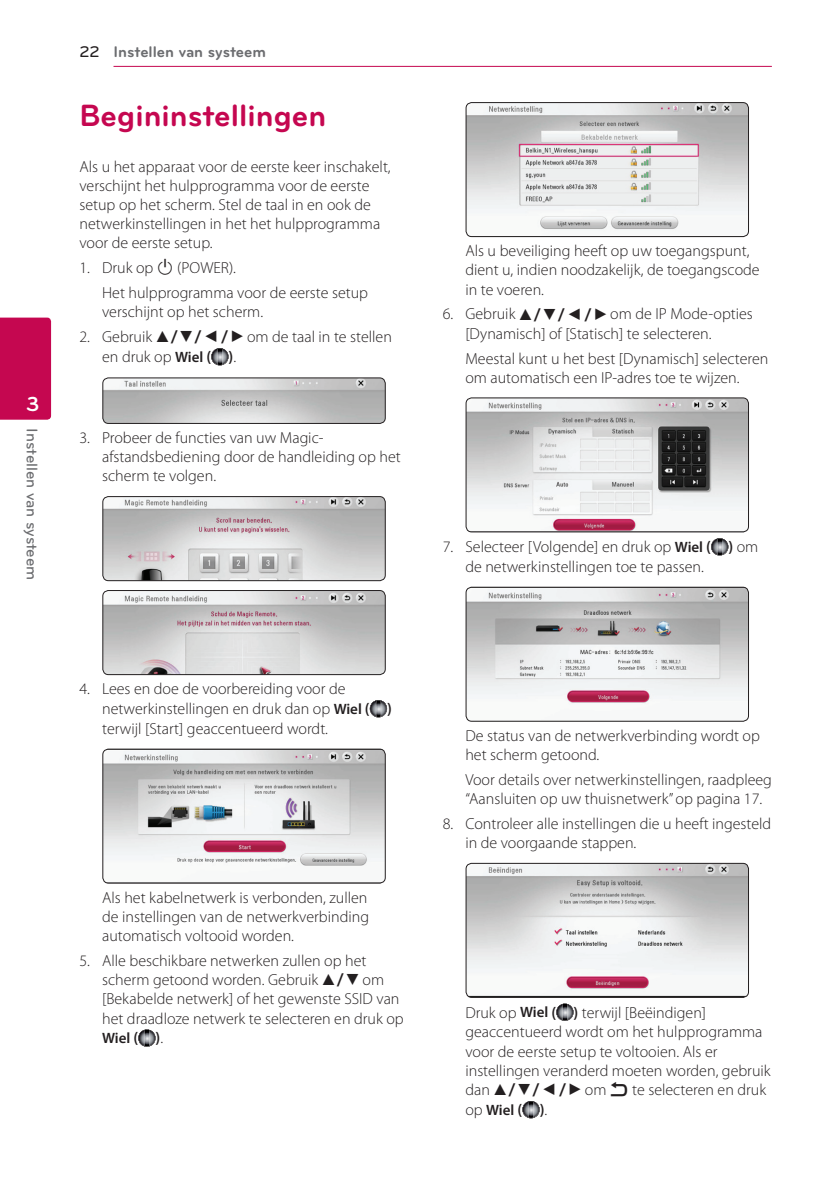
<style>
.page{position:relative;width:840px;height:1191px;background:#fff}
.page>*{position:absolute;margin:0;border:0;box-sizing:border-box;transform-origin:0 0}
.t1{font:700 32px "Bryant LG";color:#c50750}
.t2{font:700 21px "Bryant LG";color:#fff}
.t3{font:300 16px/19.2px "Myriad Pro";color:#231f20}
.t4{font:700 16px "Bryant LG";color:#6c6d70}
.t5{font:500 16px "Bryant LG";color:#6c6d70}
.t6{font:600 15px "Myriad Pro";color:#231f20}
.s1{font-weight:500;color:#231f20}
.s2{font-family:"UPSYS Common";font-weight:400}
.s3{font-weight:600;font-size:15px}
.s4{font-weight:600}
.s5{font-size:16px}
.s6{font-weight:300;font-size:16px}
.s7{font-family:"UPSYS Circled Number";font-weight:400}
</style>
<div class="page">
<hr style="left:113px;top:66px;width:658px;height:1px;background:#c50750">
<div style="left:0;top:317px;width:51px;height:103px;background:#c50750"></div>
<svg style="left:211px;top:348px;width:17px;height:17px"></svg>
<img style="left:104px;top:378px;width:281px;height:45px">
<div style="left:102px;top:377px;width:283px;height:47px;border:1px solid #231f20;border-radius:6px"></div>
<img style="left:103px;top:496px;width:282px;height:84px">
<div style="left:102px;top:496px;width:283px;height:85px;border:1px solid #231f20;border-radius:6px"></div>
<img style="left:103px;top:590px;width:282px;height:84px">
<div style="left:102px;top:590px;width:283px;height:85px;border:1px solid #231f20;border-radius:6px"></div>
<svg style="left:369px;top:700px;width:18px;height:17px"></svg>
<img style="left:103px;top:749px;width:282px;height:134px">
<div style="left:102px;top:748px;width:283px;height:135px;border:1px solid #231f20;border-radius:6px"></div>
<svg style="left:138px;top:1029px;width:17px;height:17px"></svg>
<img style="left:467px;top:103px;width:281px;height:134px">
<div style="left:465px;top:102px;width:283px;height:135px;border:1px solid #231f20;border-radius:6px"></div>
<img style="left:466px;top:398px;width:282px;height:134px">
<div style="left:465px;top:397px;width:283px;height:135px;border:1px solid #231f20;border-radius:6px"></div>
<svg style="left:711px;top:538px;width:17px;height:17px"></svg>
<img style="left:466px;top:587px;width:282px;height:134px">
<div style="left:465px;top:587px;width:283px;height:134px;border:1px solid #231f20;border-radius:6px"></div>
<img style="left:467px;top:863px;width:281px;height:134px">
<div style="left:465px;top:863px;width:283px;height:135px;border:1px solid #231f20;border-radius:6px"></div>
<svg style="left:556px;top:1003px;width:17px;height:18px"></svg>
<svg style="left:522px;top:1101px;width:17px;height:17px"></svg>
<h2 class="t2" style="left:26px;top:391px;width:15px">3</h2>
<p class="t5" style="left:42px;top:428px;width:154px;rotate:90deg">Instellen van systeem</p>
<p class="t4" style="left:79px;top:42px;width:188px"><span class="s1">22</span> Instellen van systeem</p>
<h1 class="t1" style="left:79px;top:96px;width:248px">Begininstellingen</h1>
<p class="t3" style="left:79px;top:156px;width:312px">Als u het apparaat voor de eerste keer inschakelt, verschijnt het hulpprogramma voor de eerste setup op het scherm. Stel de taal in en ook de netwerkinstellingen in het het hulpprogramma voor de eerste setup.</p>
<p class="t3" style="left:102px;top:255px;width:267px;line-height:24.8px;text-indent:-23px">1. Druk op <span class="s2">1</span> (POWER).<br>Het hulpprogramma voor de eerste setup</p>
<p class="t3" style="left:102px;top:302px;width:162px">verschijnt op het scherm.</p>
<p class="t3" style="left:102px;top:327px;width:291px;line-height:19.8px;text-indent:-23px">2. Gebruik <span class="s2">W/S/A/D</span> om de taal in te stellen en druk op <span class="s3">Wiel</span> <span class="s4">( )</span>.</p>
<p class="t3" style="left:102px;top:428px;width:300px;text-indent:-23px">3. Probeer de functies van uw Magic&shy;afstandsbediening door de handleiding op het scherm te volgen.</p>
<p class="t3" style="left:465px;top:241px;width:295px">Als u beveiliging heeft op uw toegangspunt, dient u, indien noodzakelijk, de toegangscode in te voeren.</p>
<p class="t3" style="left:465px;top:304px;width:289px;text-indent:-23px">6. Gebruik <span class="s2">W/S/A/D</span> om de IP Mode-opties [Dynamisch] of [Statisch] te selecteren.</p>
<p class="t3" style="left:465px;top:348px;width:304px">Meestal kunt u het best [Dynamisch] selecteren om automatisch een IP-adres toe te wijzen.</p>
<p class="t3" style="left:465px;top:537px;width:294px;line-height:19.8px;text-indent:-23px">7. Selecteer [Volgende] en druk op <span class="s3">Wiel</span> <span class="s4">( )</span> om de netwerkinstellingen toe te passen.</p>
<p class="t3" style="left:102px;top:679px;width:291px;line-height:19.8px;text-indent:-23px">4. Lees en doe de voorbereiding voor de netwerkinstellingen en druk dan op <span class="s3">Wiel</span> <span class="s4">( ) </span>terwijl [Start] geaccentueerd wordt.</p>
<p class="t3" style="left:102px;top:887px;width:268px;text-align:justify">Als het kabelnetwerk is verbonden, zullen de instellingen van de netwerkverbinding automatisch voltooid worden.</p>
<p class="t3" style="left:102px;top:951px;width:303px;text-indent:-23px">5. Alle beschikbare netwerken zullen op het scherm getoond worden. Gebruik <span class="s2">W/S</span> om [Bekabelde netwerk] of het gewenste SSID van het draadloze netwerk te selecteren en druk op</p>
<p class="t6" style="left:102px;top:1028px;width:62px">Wiel <span class="s5">( )</span><span class="s6">.</span></p>
<p class="t3" style="left:465px;top:725px;width:296px">De status van de netwerkverbinding wordt op het scherm getoond.</p>
<p class="t3" style="left:465px;top:770px;width:308px">Voor details over netwerkinstellingen, raadpleeg “Aansluiten op uw thuisnetwerk” op pagina 17.</p>
<p class="t3" style="left:465px;top:814px;width:307px;text-indent:-23px">8. Controleer alle instellingen die u heeft ingesteld in de voorgaande stappen.</p>
<p class="t3" style="left:465px;top:1002px;width:306px">Druk op <span class="s3">Wiel</span> <span class="s4">( )</span> terwijl [Beëindigen] geaccentueerd wordt om het hulpprogramma voor de eerste setup te voltooien. Als er instellingen veranderd moeten worden, gebruik dan <span class="s2">W/S/A/D</span> om <span class="s7">1</span> te selecteren en druk</p>
<p class="t6" style="left:465px;top:1100px;width:83px"><span class="s6">op</span> Wiel <span class="s5">( )</span><span class="s6">.</span></p>
</div>
